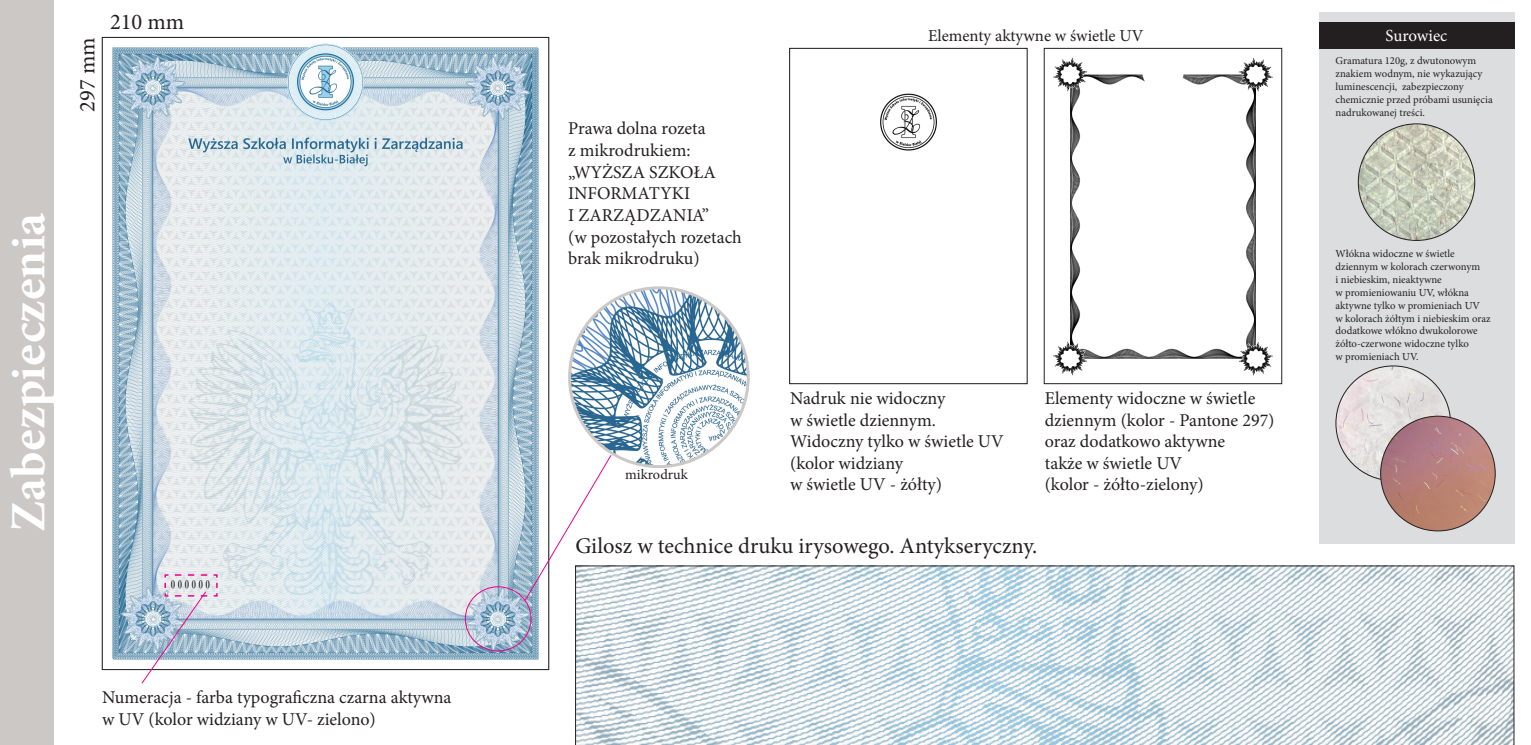
<style>
.page{position:relative;width:1531px;height:745px;background:#fff}
.page>*{position:absolute;margin:0;border:0;box-sizing:border-box;transform-origin:0 0}
.t1{font:700 49.5px "Minion Pro";letter-spacing:.005em;color:#fff}
.t2{font:22.5px "Minion Pro";color:#231f20}
.t3{font:18px/21.6px "Minion Pro";color:#231f20}
.t4{font:16.95px "Minion Pro";color:#fff}
.t5{font:16.65px "Minion Pro";color:#231f20}
.t6{font:14.25px "Minion Pro";letter-spacing:.005em;color:#231f20}
.t7{font:10.73px/12.8px "Minion Pro";color:#231f20}
</style>
<div class="page">
<div style="left:0;top:0;width:53px;height:744px;background:#cbc8c6"></div>
<img style="left:112px;top:43px;width:427px;height:617px">
<img style="left:570px;top:287px;width:178px;height:179px;border-radius:89px">
<svg style="left:524px;top:454px;width:88px;height:147px"></svg>
<div style="left:465px;top:586px;width:66px;height:65px;border:1px solid #ed028c;border-radius:50%"></div>
<svg style="left:575px;top:565px;width:939px;height:179px"></svg>
<img style="left:880px;top:93px;width:57px;height:58px">
<img style="left:1053px;top:57px;width:220px;height:319px">
<div style="left:1044px;top:48px;width:238px;height:335px;border:1px solid #231f20"></div>
<svg style="left:141px;top:573px;width:77px;height:110px"></svg>
<div style="left:789px;top:48px;width:238px;height:335px;border:1px solid #231f20"></div>
<div style="left:1319px;top:13px;width:195px;height:531px;background:#dcdddf"></div>
<img style="left:1358px;top:124px;width:116px;height:116px;border-radius:58px">
<img style="left:1336px;top:366px;width:114px;height:114px;border-radius:57px">
<img style="left:1380px;top:416px;width:115px;height:114px;border-radius:57px">
<div style="left:1319px;top:22px;width:195px;height:26px;background:#231f20"></div>
<p class="t2" style="left:72px;top:111px;width:76px;rotate:-90deg">297 mm</p>
<p class="t2" style="left:110px;top:7px;width:76px">210 mm</p>
<h1 class="t1" style="left:-6px;top:532px;width:321px;rotate:-90deg">Zabezpieczenia</h1>
<p class="t3" style="left:102px;top:686px;width:351px">Numeracja - farba typograficzna czarna aktywna w UV (kolor widziany w UV- zielono)</p>
<p class="t3" style="left:568px;top:118px;width:175px">Prawa dolna rozeta<br>z mikrodrukiem: „WYŻSZA SZKOŁA<br>INFORMATYKI<br>I ZARZĄDZANIA”<br>(w pozostałych rozetach brak mikrodruku)</p>
<p class="t5" style="left:928px;top:25px;width:217px">Elementy aktywne w świetle UV</p>
<p class="t6" style="left:625px;top:464px;width:64px">mikrodruk</p>
<p class="t3" style="left:790px;top:387px;width:215px">Nadruk nie widoczny<br>w świetle dziennym.<br>Widoczny tylko w świetle UV (kolor widziany<br>w świetle UV - żółty)</p>
<p class="t3" style="left:1045px;top:387px;width:231px">Elementy widoczne w świetle dziennym (kolor - Pantone 297) oraz dodatkowo aktywne<br>także w świetle UV<br>(kolor - żółto-zielony)</p>
<p class="t2" style="left:575px;top:530px;width:463px">Gilosz w technice druku irysowego. Antykseryczny.</p>
<p class="t4" style="left:1385px;top:24px;width:63px">Surowiec</p>
<p class="t7" style="left:1335px;top:55px;width:159px">Gramatura 120g, z dwutonowym znakiem wodnym, nie wykazujący luminescencji, zabezpieczony chemicznie przed próbami usunięcia nadrukowanej treści.</p>
<p class="t7" style="left:1335px;top:247px;width:156px">Włókna widoczne w świetle dziennym w kolorach czerwonym<br>i niebieskim, nieaktywne<br>w promieniowaniu UV, włókna aktywne tylko w promieniach UV<br>w kolorach żółtym i niebieskim oraz dodatkowe włókno dwukolorowe żółto-czerwone widoczne tylko<br>w promieniach UV.</p>
</div>
